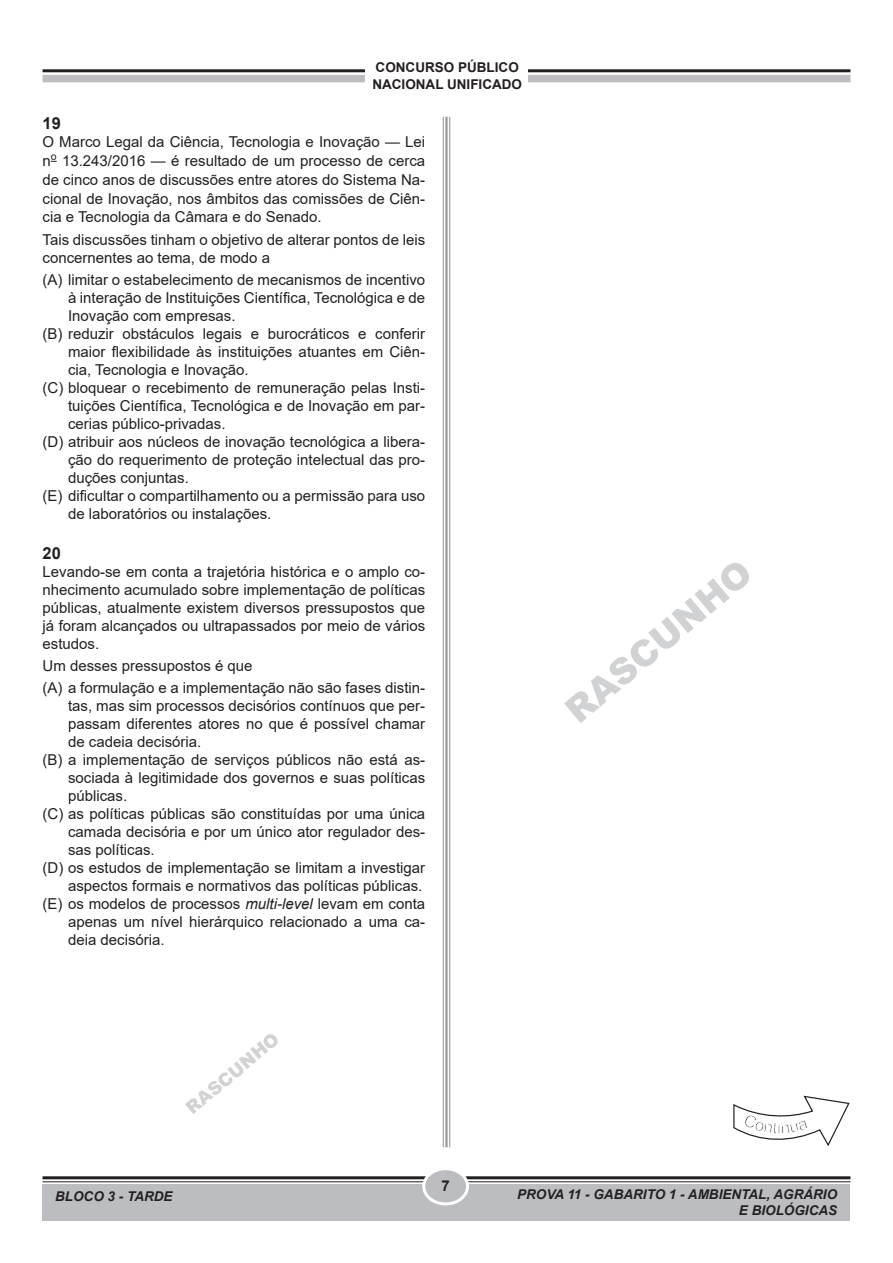
<style>
.page{position:relative;width:893px;height:1263px;background:#fff}
.page>*{position:absolute;margin:0;border:0;box-sizing:border-box;transform-origin:0 0}
.RASCUNHO_MÁXIMO{font:900 36px "Arial";color:#d1d2d4}
.RASCUNHO_PEQUENO{font:900 18px "Arial";color:#d1d2d4}
.NÚMERO{font:700 16.5px "Arial";color:#231f20}
.OPÇÕES{font:15px/18px "Arial";color:#231f20;text-align:justify}
.PERGUNTA{font:15px/18px "Arial";color:#231f20;text-align:justify}
.OPÇÃO_A{font:15px/18px "Arial";color:#231f20;text-align:justify}
.t1{font:700 15px "Arial";color:#231f20}
.t2{font:italic 700 13.5px/16.2px "Arial";color:#231f20;text-align:right}
.t3{font:700 13.5px/16.5px "Arial";color:#231f20}
.s1{font-style:italic}
</style>
<div class="page">
<hr style="left:43px;top:1176px;width:807px;height:3px;background:#231f20">
<hr style="left:43px;top:1181px;width:807px;height:1px;background:#231f20">
<div style="left:43px;top:1184px;width:807px;height:36px;background:#bcbdc0"></div>
<div style="left:424px;top:1169px;width:43px;height:35px;background:#bcbdc0;border-radius:50%"></div>
<div style="left:422px;top:1167px;width:47px;height:38px;border:3px solid #fff;border-radius:50%"></div>
<hr style="left:449px;top:117px;width:1px;height:1030px;background:#939598">
<hr style="left:445px;top:117px;width:3px;height:1030px;background:#939598">
<hr style="left:443px;top:117px;width:1px;height:1030px;background:#939598">
<hr style="left:43px;top:69px;width:807px;height:3px;background:#231f20">
<div style="left:43px;top:75px;width:807px;height:7px;background:#bcbdc0"></div>
<div style="left:365px;top:42px;width:162px;height:61px;background:#fff"></div>
<svg style="left:733px;top:1095px;width:117px;height:51px"></svg>
<p class="t3" style="left:372px;top:59px;width:151px">CONCURSO PÚBLICO<br>NACIONAL UNIFICADO</p>
<p class="NÚMERO" style="left:43px;top:111px;width:20px">19</p>
<p class="PERGUNTA" style="left:43px;top:133px;width:384px;line-height:18.8px">O Marco Legal da Ciência, Tecnologia e Inovação — Lei n<sup>o</sup> 13.243/2016 — é resultado de um processo de cerca de cinco anos de discussões entre atores do Sistema Na&shy;cional de Inovação, nos âmbitos das comissões de Ciên&shy;cia e Tecnologia da Câmara e do Senado.</p>
<p class="PERGUNTA" style="left:43px;top:230px;width:384px">Tais discussões tinham o objetivo de alterar pontos de leis concernentes ao tema, de modo a</p>
<p class="OPÇÃO_A" style="left:68px;top:271px;width:359px;text-indent:-26px">(A) limitar o estabelecimento de mecanismos de incentivo à interação de Instituições Científica, Tecnológica e de Inovação com empresas.</p>
<p class="OPÇÕES" style="left:68px;top:325px;width:359px;text-indent:-26px">(B) reduzir obstáculos legais e burocráticos e conferir maior flexibilidade às instituições atuantes em Ciên&shy;cia, Tecnologia e Inovação.</p>
<p class="OPÇÕES" style="left:68px;top:379px;width:359px;text-indent:-26px">(C) bloquear o recebimento de remuneração pelas Insti&shy;tuições Científica, Tecnológica e de Inovação em par&shy;cerias público-privadas.</p>
<p class="OPÇÕES" style="left:68px;top:433px;width:359px;text-indent:-26px">(D) atribuir aos núcleos de inovação tecnológica a libera&shy;ção do requerimento de proteção intelectual das pro&shy;duções conjuntas.</p>
<p class="OPÇÕES" style="left:68px;top:487px;width:359px;text-indent:-26px">(E) dificultar o compartilhamento ou a permissão para uso de laboratórios ou instalações.</p>
<p class="NÚMERO" style="left:43px;top:541px;width:20px">20</p>
<p class="PERGUNTA" style="left:43px;top:562px;width:384px">Levando-se em conta a trajetória histórica e o amplo co&shy;nhecimento acumulado sobre implementação de políticas públicas, atualmente existem diversos pressupostos que já foram alcançados ou ultrapassados por meio de vários estudos.</p>
<p class="PERGUNTA" style="left:43px;top:656px;width:212px">Um desses pressupostos é que</p>
<p class="OPÇÃO_A" style="left:68px;top:679px;width:359px;text-indent:-26px">(A) a formulação e a implementação não são fases distin&shy;tas, mas sim processos decisórios contínuos que per&shy;passam diferentes atores no que é possível chamar de cadeia decisória.</p>
<p class="OPÇÕES" style="left:68px;top:751px;width:359px;text-indent:-26px">(B) a implementação de serviços públicos não está as&shy;sociada à legitimidade dos governos e suas políticas públicas.</p>
<p class="OPÇÕES" style="left:68px;top:805px;width:359px;text-indent:-26px">(C) as políticas públicas são constituídas por uma única camada decisória e por um único ator regulador des&shy;sas políticas.</p>
<p class="OPÇÕES" style="left:43px;top:859px;width:384px;text-align:right">(D) os estudos de implementação se limitam a investigar aspectos formais e normativos das políticas públicas.</p>
<p class="OPÇÕES" style="left:68px;top:895px;width:359px;text-indent:-26px">(E) os modelos de processos <span class="s1">multi-level</span> levam em conta apenas um nível hierárquico relacionado a uma ca&shy;deia decisória.</p>
<p class="RASCUNHO_PEQUENO" style="left:180px;top:1100px;width:116px;rotate:-40deg">RASCUNHO</p>
<p class="RASCUNHO_MÁXIMO" style="left:553px;top:695px;width:231px;rotate:-40deg">RASCUNHO</p>
<p class="t2" style="left:55px;top:1189px;width:119px">BLOCO 3 - TARDE</p>
<p class="t1" style="left:441px;top:1175px;width:10px">7</p>
<p class="t2" style="left:517px;top:1187px;width:322px">PROVA 11 - GABARITO 1 - AMBIENTAL, AGRÁRIO<br>E BIOLÓGICAS</p>
</div>
